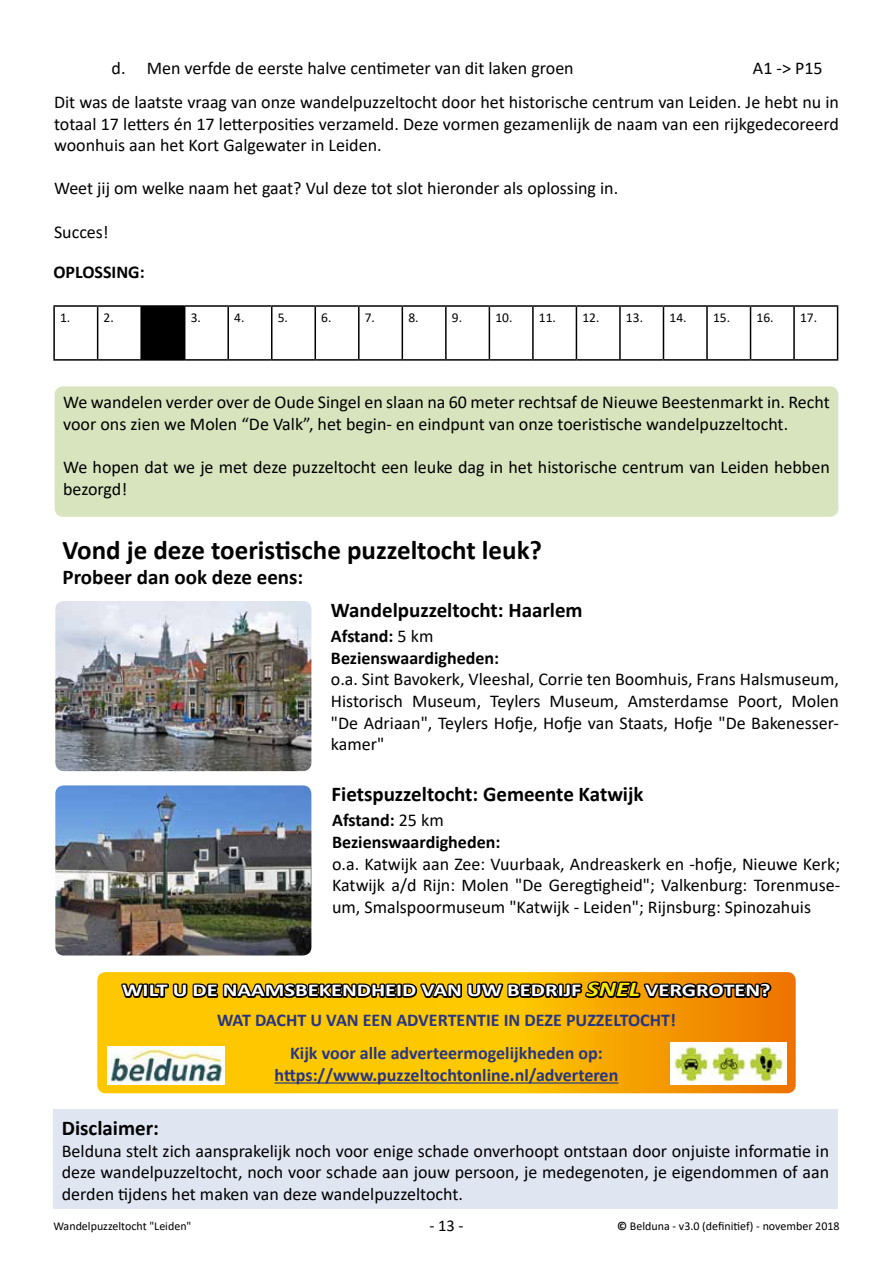
<style>
.page{position:relative;width:893px;height:1263px;background:#fff}
.page>*{position:absolute;margin:0;border:0;box-sizing:border-box;transform-origin:0 0}
.t1{font:700 27px "Calibri";color:#000}
.t2{font:700 21px "Calibri";color:#000}
.t3{font:18px/21.6px "Calibri";color:#000;text-align:justify}
.t4{font:700 18px/30px "Calibri";color:#fff;text-align:center;scale:1.25 1}
.t5{font:700 18px/21.6px "Calibri";color:#283583;text-align:center}
.t6{font:700 18px/21.6px "Calibri";color:#000}
.t7{font:16.5px "Calibri";color:#000}
.t8{font:13.5px "Calibri";color:#000}
.t9{font:12px "Calibri";color:#000}
.s1{font-weight:400}
.s2{font-style:italic;font-size:21px;color:#ffed00}
.s3{color:#283583}
.s4{font-weight:700}
</style>
<div class="page">
<div style="left:141px;top:306px;width:44px;height:54px;background:#000"></div>
<hr style="left:53px;top:305px;width:45px;height:2px;background:#000">
<hr style="left:53px;top:307px;width:2px;height:52px;background:#000">
<hr style="left:98px;top:305px;width:43px;height:2px;background:#000">
<hr style="left:97px;top:307px;width:1px;height:52px;background:#000">
<hr style="left:141px;top:305px;width:44px;height:2px;background:#000">
<hr style="left:140px;top:307px;width:2px;height:52px;background:#000">
<hr style="left:185px;top:305px;width:43px;height:2px;background:#000">
<hr style="left:228px;top:305px;width:44px;height:2px;background:#000">
<hr style="left:227px;top:307px;width:2px;height:52px;background:#000">
<hr style="left:272px;top:305px;width:43px;height:2px;background:#000">
<hr style="left:271px;top:307px;width:1px;height:52px;background:#000">
<hr style="left:315px;top:305px;width:44px;height:2px;background:#000">
<hr style="left:315px;top:307px;width:1px;height:52px;background:#000">
<hr style="left:359px;top:305px;width:43px;height:2px;background:#000">
<hr style="left:358px;top:307px;width:2px;height:52px;background:#000">
<hr style="left:402px;top:305px;width:44px;height:2px;background:#000">
<hr style="left:402px;top:307px;width:1px;height:52px;background:#000">
<hr style="left:446px;top:305px;width:43px;height:2px;background:#000">
<hr style="left:445px;top:307px;width:2px;height:52px;background:#000">
<hr style="left:489px;top:305px;width:44px;height:2px;background:#000">
<hr style="left:489px;top:307px;width:1px;height:52px;background:#000">
<hr style="left:533px;top:305px;width:43px;height:2px;background:#000">
<hr style="left:532px;top:307px;width:2px;height:52px;background:#000">
<hr style="left:576px;top:305px;width:44px;height:2px;background:#000">
<hr style="left:576px;top:307px;width:1px;height:52px;background:#000">
<hr style="left:620px;top:305px;width:43px;height:2px;background:#000">
<hr style="left:619px;top:307px;width:2px;height:52px;background:#000">
<hr style="left:663px;top:305px;width:44px;height:2px;background:#000">
<hr style="left:663px;top:307px;width:1px;height:52px;background:#000">
<hr style="left:707px;top:305px;width:43px;height:2px;background:#000">
<hr style="left:706px;top:307px;width:2px;height:52px;background:#000">
<hr style="left:750px;top:305px;width:44px;height:2px;background:#000">
<hr style="left:750px;top:307px;width:1px;height:52px;background:#000">
<hr style="left:794px;top:305px;width:44px;height:2px;background:#000">
<hr style="left:793px;top:307px;width:2px;height:52px;background:#000">
<hr style="left:837px;top:307px;width:1px;height:52px;background:#000">
<hr style="left:53px;top:359px;width:45px;height:2px;background:#000">
<hr style="left:98px;top:359px;width:43px;height:2px;background:#000">
<hr style="left:141px;top:359px;width:44px;height:2px;background:#000">
<hr style="left:185px;top:359px;width:43px;height:2px;background:#000">
<hr style="left:228px;top:359px;width:44px;height:2px;background:#000">
<hr style="left:272px;top:359px;width:43px;height:2px;background:#000">
<hr style="left:315px;top:359px;width:44px;height:2px;background:#000">
<hr style="left:359px;top:359px;width:43px;height:2px;background:#000">
<hr style="left:402px;top:359px;width:44px;height:2px;background:#000">
<hr style="left:446px;top:359px;width:43px;height:2px;background:#000">
<hr style="left:489px;top:359px;width:44px;height:2px;background:#000">
<hr style="left:533px;top:359px;width:43px;height:2px;background:#000">
<hr style="left:576px;top:359px;width:44px;height:2px;background:#000">
<hr style="left:620px;top:359px;width:43px;height:2px;background:#000">
<hr style="left:663px;top:359px;width:44px;height:2px;background:#000">
<hr style="left:707px;top:359px;width:43px;height:2px;background:#000">
<hr style="left:750px;top:359px;width:44px;height:2px;background:#000">
<hr style="left:794px;top:359px;width:44px;height:2px;background:#000">
<div style="left:53px;top:1110px;width:785px;height:99px;background:#dfe5f1"></div>
<div style="left:55px;top:386px;width:783px;height:131px;background:#d7e4bd;border-radius:9px"></div>
<svg style="left:97px;top:972px;width:699px;height:121px;background:#f6a20b"></svg>
<svg style="left:119px;top:948px;width:655px;height:162px"></svg>
<img style="left:108px;top:1046px;width:116px;height:39px">
<img style="left:670px;top:1042px;width:117px;height:42px">
<img style="left:55px;top:785px;width:256px;height:170px">
<img style="left:55px;top:601px;width:256px;height:170px">
<p class="t3" style="left:112px;top:56px;width:464px">d. Men verfde de eerste halve centimeter van dit laken groen</p>
<p class="t3" style="left:753px;top:56px;width:71px">A1 -&gt; P15</p>
<p class="t3" style="left:54px;top:91px;width:786px">Dit was de laatste vraag van onze wandelpuzzeltocht door het historische centrum van Leiden. Je hebt nu in totaal 17 letters én 17 letterposities verzameld. Deze vormen gezamenlijk de naam van een rijkgedecoreerd woonhuis aan het Kort Galgewater in Leiden.</p>
<p class="t3" style="left:54px;top:177px;width:566px">Weet jij om welke naam het gaat? Vul deze tot slot hieronder als oplossing in.</p>
<p class="t3" style="left:54px;top:220px;width:56px">Succes!</p>
<p class="t6" style="left:53px;top:261px;width:93px">OPLOSSING:</p>
<p class="t8" style="left:60px;top:308px;width:12px">1.</p>
<p class="t8" style="left:104px;top:308px;width:12px">2.</p>
<p class="t8" style="left:191px;top:308px;width:12px">3.</p>
<p class="t8" style="left:234px;top:308px;width:12px">4.</p>
<p class="t8" style="left:278px;top:308px;width:12px">5.</p>
<p class="t8" style="left:321px;top:308px;width:12px">6.</p>
<p class="t8" style="left:365px;top:308px;width:12px">7.</p>
<p class="t8" style="left:408px;top:308px;width:12px">8.</p>
<p class="t8" style="left:452px;top:308px;width:12px">9.</p>
<p class="t8" style="left:495px;top:308px;width:62px">10. 11.</p>
<p class="t8" style="left:582px;top:308px;width:62px">12. 13.</p>
<p class="t8" style="left:669px;top:308px;width:62px">14. 15.</p>
<p class="t8" style="left:756px;top:308px;width:62px">16. 17.</p>
<p class="t3" style="left:63px;top:391px;width:768px">We wandelen verder over de Oude Singel en slaan na 60 meter rechtsaf de Nieuwe Beestenmarkt in. Recht voor ons zien we Molen “De Valk”, het begin- en eindpunt van onze toeristische wandelpuzzeltocht.</p>
<p class="t3" style="left:63px;top:456px;width:768px">We hopen dat we je met deze puzzeltocht een leuke dag in het historische centrum van Leiden hebben bezorgd!</p>
<h1 class="t1" style="left:63px;top:531px;width:481px">Vond je deze toeristische puzzeltocht leuk?</h1>
<p class="t2" style="left:63px;top:562px;width:242px">Probeer dan ook deze eens:</p>
<p class="t2" style="left:331px;top:595px;width:253px">Wandelpuzzeltocht: Haarlem</p>
<p class="t6" style="left:331px;top:625px;width:170px">Afstand: <span class="s1">5 km<br></span>Bezienswaardigheden:</p>
<p class="t3" style="left:331px;top:668px;width:510px">o.a. Sint Bavokerk, Vleeshal, Corrie ten Boomhuis, Frans Halsmuseum, Historisch Museum, Teylers Museum, Amsterdamse Poort, Molen "De Adriaan", Teylers Hofje, Hofje van Staats, Hofje "De Bakenesser&shy;kamer"</p>
<p class="t2" style="left:332px;top:779px;width:314px">Fietspuzzeltocht: Gemeente Katwijk</p>
<p class="t6" style="left:332px;top:809px;width:170px">Afstand: <span class="s1">25 km<br></span>Bezienswaardigheden:</p>
<p class="t3" style="left:332px;top:852px;width:510px">o.a. Katwijk aan Zee: Vuurbaak, Andreaskerk en -hofje, Nieuwe Kerk; Katwijk a/d Rijn: Molen "De Geregtigheid"; Valkenburg: Torenmuse&shy;um, Smalspoormuseum "Katwijk - Leiden"; Rijnsburg: Spinozahuis</p>
<p class="t4" style="left:122px;top:975px;width:520px">WILT U DE NAAMSBEKENDHEID VAN UW BEDRIJF <span class="s2">SNEL</span> VERGROTEN?<br><span class="s3">WAT DACHT U VAN EEN ADVERTENTIE IN DEZE PUZZELTOCHT!</span></p>
<p class="t5" style="left:275px;top:1042px;width:345px">Kijk voor alle adverteermogelijkheden op: https://www.puzzeltochtonline.nl/adverteren</p>
<p class="t2" style="left:62px;top:1113px;width:99px">Disclaimer:</p>
<p class="t3" style="left:62px;top:1139px;width:769px">Belduna stelt zich aansprakelijk noch voor enige schade onverhoopt ontstaan door onjuiste informatie in deze wandelpuzzeltocht, noch voor schade aan jouw persoon, je medegenoten, je eigendommen of aan derden tijdens het maken van deze wandelpuzzeltocht.</p>
<p class="t9" style="left:53px;top:1218px;width:140px">Wandelpuzzeltocht "Leiden"</p>
<p class="t7" style="left:429px;top:1214px;width:36px">- 13 -</p>
<p class="t9" style="left:617px;top:1218px;width:224px"><span class="s4">©</span> Belduna - v3.0 (definitief) - november 2018</p>
</div>
